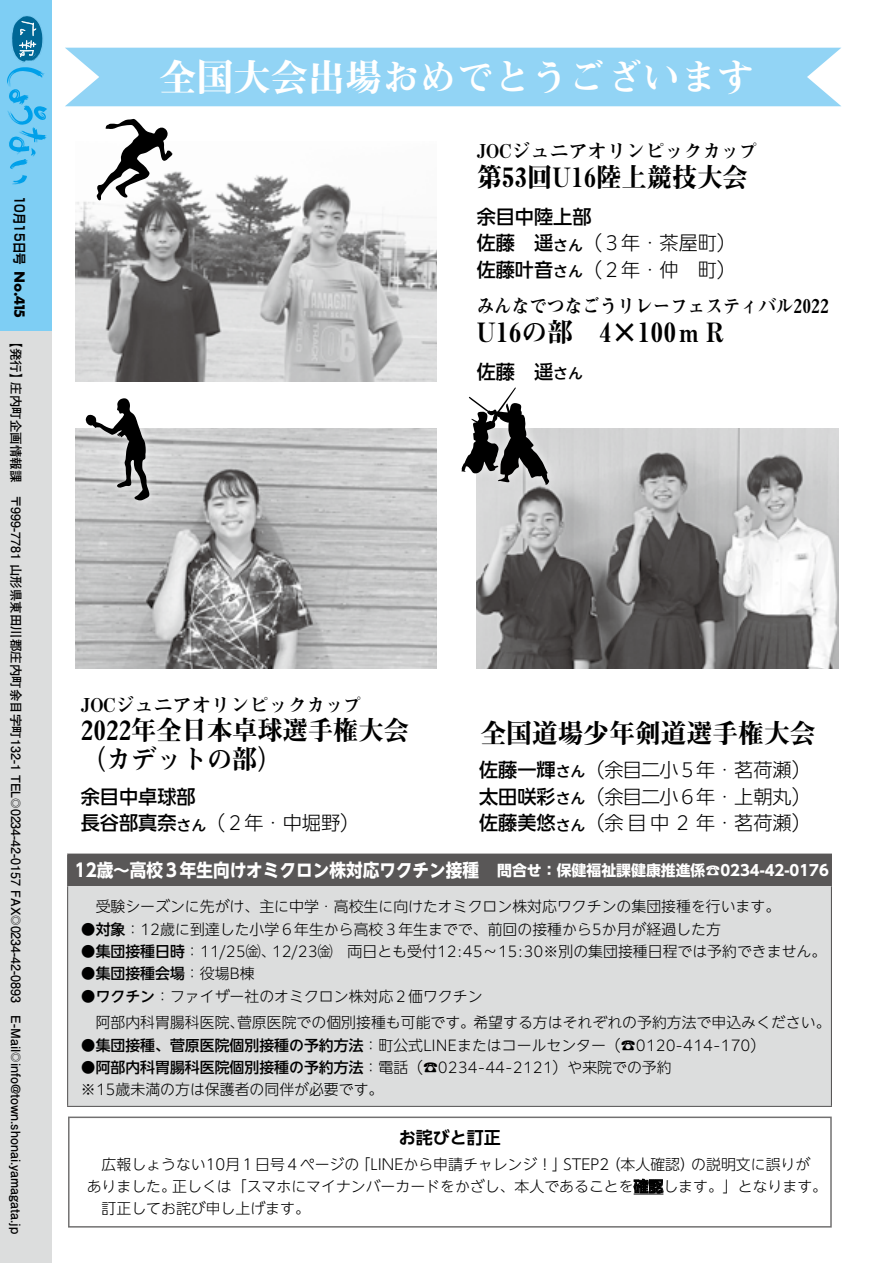
<style>
.page{position:relative;width:893px;height:1263px;background:#fff}
.page>*{position:absolute;margin:0;border:0;box-sizing:border-box;transform-origin:0 0}
.t1{font:37.2px "Midashi Min Pr 5 MA31";color:#fff}
.t2{font:26.55px/28.7px "Midashi Min Pr 5 MA31";color:#000;scale:.95 1}
.t3{font:26.55px "Midashi Min Pr 5 MA31";color:#000}
.t4{font:300 19.2px/26.5px "PUD Shin Go NT Pr 6 N";color:#000;text-align:justify}
.t5{font:19.2px "Midashi Min Pr 5 MA31";color:#000}
.t6{font:500 19.2px/26.5px "PUD Shin Go NT Pr 6 N";color:#000}
.t7{font:19.2px "Midashi Min Pr 5 MA31";color:#000;scale:.92 1}
.t8{font:700 18px "UD Shin Go NT Pr 6";color:#fff;scale:.92 1}
.t9{font:700 16.95px "UD Shin Go NT Pr 6 De";color:#000}
.t10{font:700 15.45px "Futura PT";color:#000}
.t11{font:300 14.85px/22.4px "PUD Shin Go NT Pr 6 N";color:#000}
.t12{font:300 14.85px/22.4px "UD Shin Go NT Pr 6";color:#000}
.t13{font:700 14.85px "UD Shin Go NT Pr 6";color:#fff}
.t14{font:500 14.85px "PUD Shin Go NT Pr 6 N";color:#000}
.t15{font:700 13.35px "Shin Go Pr 6 De";color:#000;scale:.86 1}
.t16{font:700 12.75px "Futo Go B101 Pr 6";color:#000}
.t17{font:700 10.65px "Futo Go B101 Pr 6";color:#000}
.s1{font-weight:500}
.s2{font-weight:500;font-size:14.85px}
.s3{font-size:19.2px}
.s4{font-size:14.85px}
.s5{font-weight:300}
</style>
<div class="page">
<div style="left:0;top:0;width:51px;height:332px;background:#7ecef4"></div>
<svg style="left:12px;top:175px;width:15px;height:9px"></svg>
<svg style="left:7px;top:16px;width:40px;height:153px"></svg>
<div style="left:0;top:332px;width:51px;height:931px;background:#dcdddd"></div>
<div style="left:68px;top:854px;width:763px;height:32px;background:#595757"></div>
<div style="left:68px;top:886px;width:763px;height:220px;background:#dcdddd"></div>
<hr style="left:67px;top:853px;width:765px;height:2px;background:#595757">
<hr style="left:67px;top:855px;width:1px;height:31px;background:#595757">
<hr style="left:831px;top:855px;width:1px;height:31px;background:#595757">
<hr style="left:67px;top:886px;width:1px;height:220px;background:#595757">
<hr style="left:831px;top:886px;width:1px;height:220px;background:#595757">
<hr style="left:67px;top:1106px;width:765px;height:1px;background:#595757">
<div style="left:65px;top:48px;width:776px;height:58px;background:#92d4f5"></div>
<img style="left:477px;top:428px;width:361px;height:240px">
<img style="left:75px;top:428px;width:362px;height:240px">
<img style="left:75px;top:172px;width:362px;height:209px">
<div style="left:77px;top:390px;width:81px;height:120px;background:#fff;opacity:.75"></div>
<svg style="left:85px;top:397px;width:65px;height:103px"></svg>
<div style="left:88px;top:110px;width:93px;height:99px;background:#fff;opacity:.75"></div>
<svg style="left:97px;top:119px;width:76px;height:81px"></svg>
<div style="left:452px;top:378px;width:105px;height:116px;background:#fff;opacity:.75"></div>
<svg style="left:461px;top:387px;width:88px;height:98px"></svg>
<div style="left:68px;top:1116px;width:764px;height:111px;border:2px solid #727171"></div>
<svg style="left:634px;top:1194px;width:29px;height:1px"></svg>
<p class="t15" style="left:31px;top:196px;width:82px;rotate:90deg">10月15日号</p>
<p class="t10" style="left:30px;top:271px;width:48px;rotate:90deg">No.415</p>
<p class="t16" style="left:26px;top:335px;width:52px;rotate:90deg">【発行】</p>
<p class="t16" style="left:26px;top:382px;width:418px;rotate:90deg">庄内町企画情報課　〒999-7781 山形県東田川郡庄内町余目字町132-1 TEL</p>
<p class="t17" style="left:24px;top:798px;width:12px;rotate:90deg">◎</p>
<p class="t16" style="left:26px;top:808px;width:108px;rotate:90deg">0234-42-0157 FAX</p>
<p class="t17" style="left:24px;top:915px;width:12px;rotate:90deg">◎</p>
<p class="t16" style="left:26px;top:925px;width:128px;rotate:90deg">0234-42-0893　E-Mail</p>
<p class="t17" style="left:24px;top:1052px;width:12px;rotate:90deg">◎</p>
<p class="t16" style="left:26px;top:1063px;width:173px;rotate:90deg">info@town.shonai.yamagata j p.</p>
<h1 class="t1" style="left:159px;top:48px;width:597px">全国大会出場おめでとうございます</h1>
<p class="t5" style="left:477px;top:136px;width:282px">JOCジュニアオリンピックカップ</p>
<h2 class="t2" style="left:477px;top:161px;width:287px">第53回U16陸上競技大会</h2>
<p class="t6" style="left:477px;top:204px;width:116px">余目中陸上部</p>
<p class="t4" style="left:583px;top:230px;width:155px">（３年・茶屋町(</p>
<p class="t4" style="left:477px;top:230px;width:261px"><span class="s1">佐藤　<br>佐藤叶音</span><span class="s2">さん</span>（２年・仲　町(</p>
<p class="t14" style="left:534px;top:237px;width:50px"><span class="s3">遥</span>さん</p>
<p class="t7" style="left:477px;top:291px;width:384px">みんなでつなごうリレーフェスティバル2022</p>
<h2 class="t3" style="left:477px;top:311px;width:253px">U16の部　 ×4 100ｍＲ</h2>
<p class="t6" style="left:477px;top:359px;width:59px">佐藤　</p>
<p class="t14" style="left:534px;top:365px;width:50px"><span class="s3">遥</span>さん</p>
<p class="t5" style="left:81px;top:690px;width:282px">JOCジュニアオリンピックカップ</p>
<h2 class="t2" style="left:81px;top:714px;width:347px">2022年全日本卓球選手権大会（カデットの部(</h2>
<p class="t6" style="left:81px;top:784px;width:280px">余目中卓球部<br>長谷部真奈<span class="s4">さん</span><span class="s5">（２年・中堀野(</span></p>
<h2 class="t3" style="left:480px;top:712px;width:337px">全国道場少年剣道選手権大会</h2>
<p class="t4" style="left:479px;top:757px;width:333px"><span class="s1">佐藤一輝</span><span class="s2">さん</span>（余目二小５年・茗荷瀬(<span class="s1">太田咲彩</span><span class="s2">さん</span>（余目二小６年・上朝丸(<span class="s1">佐藤美悠</span><span class="s2">さん</span>（余目中２年・茗荷瀬(</p>
<p class="t8" style="left:75px;top:856px;width:441px">12歳～高校３年生向けオミクロン株対応ワクチン接種</p>
<p class="t13" style="left:497px;top:858px;width:333px">問合せ：保健福祉課健康推進係☎0234-42-0176</p>
<p class="t11" style="left:81px;top:896px;width:701px">　受験シーズンに先がけ、主に中学・高校生に向けたオミクロン株対応ワクチンの集団接種を行います。</p>
<p class="t11" style="left:272px;top:918px;width:556px;text-indent:-191px">●<span class="s1">対象</span>：12歳に到達した小学６年生から高校３年生までで、前回の接種から5か月が経過した方<br>12/23㈮　両日とも受付12:45～15:30※別の集団接種日程では予約できません。</p>
<p class="t11" style="left:81px;top:941px;width:196px">●<span class="s1">集団接種日時</span>：11/25㈮、</p>
<p class="t11" style="left:81px;top:963px;width:176px">●<span class="s1">集団接種会場</span>：役場B棟</p>
<p class="t11" style="left:237px;top:983px;width:595px;line-height:26.5px;text-indent:-156px">●<span class="s1">ワクチン</span>：ファイザー社のオミクロン株対応２価ワクチン<br>菅原医院での個別接種も可能です。希望する方はそれぞれの予約方法で申込みください。</p>
<p class="t11" style="left:81px;top:1012px;width:165px">　阿部内科胃腸科医院、</p>
<p class="t11" style="left:81px;top:1034px;width:686px">●<span class="s1">集団接種、菅原医院個別接種の予約方法</span>：町公式LINEまたはコールセンター)☎0120-414-170(</p>
<p class="t11" style="left:81px;top:1056px;width:592px">●<span class="s1">阿部内科胃腸科医院個別接種の予約方法</span>：電話（☎0234-44-2121）や来院での予約※15歳未満の方は保護者の同伴が必要です。</p>
<p class="t9" style="left:399px;top:1124px;width:104px">お詫びと訂正</p>
<p class="t12" style="left:691px;top:1152px;width:121px">の説明文に誤りが</p>
<p class="t12" style="left:172px;top:1152px;width:656px;text-indent:-86px">　広報しょうない10月１日号４ページの<br>正しくは「スマホにマイナンバーカードをかざし、本人であることを<span class="s1">確認</span>します。」となります。</p>
<p class="t12" style="left:356px;top:1152px;width:213px">「LINEから申請チャレンジ！」</p>
<p class="t12" style="left:563px;top:1152px;width:133px">STEP （2 本人確認）</p>
<p class="t12" style="left:87px;top:1174px;width:225px">ありました。<br>　訂正してお詫び申し上げます。</p>
</div>
